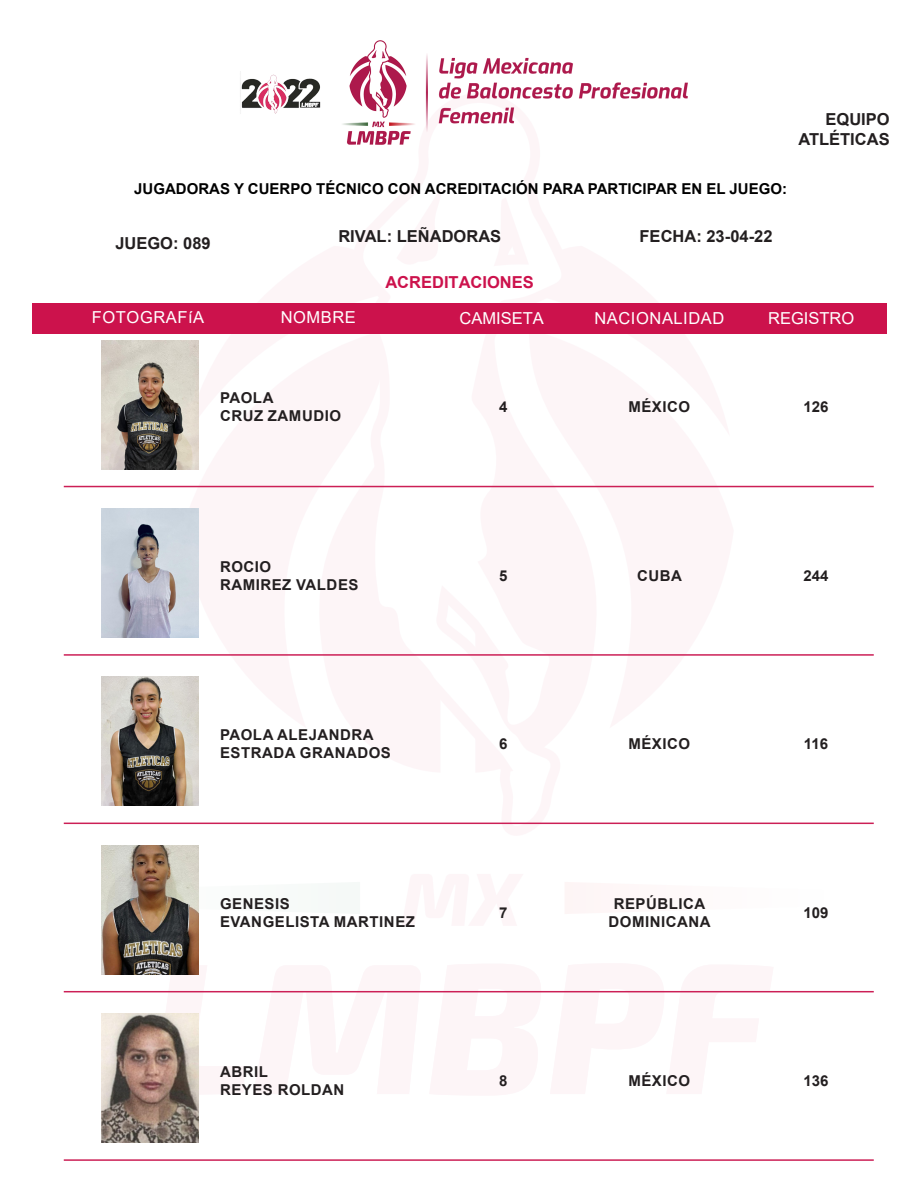
<style>
.page{position:relative;width:918px;height:1188px;background:#fff}
.page>*{position:absolute;margin:0;border:0;box-sizing:border-box;transform-origin:0 0}
.t1{font:700 16.5px/19.8px "Arial";color:#231f20;text-align:right}
.t2{font:16.5px "Arial";letter-spacing:.035em;color:#fff}
.t3{font:16.5px "Arial";color:#fff}
.t4{font:700 16.5px "Arial";color:#cc124c}
.t5{font:700 15px/18px "Arial";letter-spacing:.035em;color:#231f20;text-align:center}
.t6{font:700 15px "Arial";color:#000}
</style>
<div class="page">
<svg style="left:146px;top:953px;width:639px;height:153px"></svg>
<svg style="left:101px;top:871px;width:98px;height:54px"></svg>
<svg style="left:360px;top:485px;width:204px;height:340px"></svg>
<div style="left:33px;top:303px;width:854px;height:31px;background:#cc124c"></div>
<img style="left:240px;top:40px;width:447px;height:105px">
<img style="left:102px;top:340px;width:96px;height:129px">
<hr style="left:64px;top:486px;width:810px;height:1px;background:#cc1f56">
<img style="left:102px;top:509px;width:96px;height:129px">
<hr style="left:64px;top:654px;width:810px;height:2px;background:#cc1f56">
<img style="left:102px;top:677px;width:96px;height:129px">
<hr style="left:64px;top:823px;width:810px;height:1px;background:#cc1f56">
<img style="left:102px;top:845px;width:96px;height:129px">
<hr style="left:64px;top:991px;width:810px;height:1px;background:#cc1f56">
<img style="left:102px;top:1014px;width:96px;height:129px">
<hr style="left:64px;top:1159px;width:810px;height:2px;background:#cc1f56">
<p class="t1" style="left:798px;top:110px;width:93px">EQUIPO<br>ATLÉTICAS</p>
<p class="t6" style="left:134px;top:178px;width:654px">JUGADORAS Y CUERPO TÉCNICO CON ACREDITACIÓN PARA PARTICIPAR EN EL JUEGO:</p>
<p class="t1" style="left:115px;top:233px;width:97px">JUEGO: 089</p>
<p class="t1" style="left:338px;top:227px;width:164px">RIVAL: LEÑADORAS</p>
<p class="t1" style="left:640px;top:227px;width:134px">FECHA: 23-04-22</p>
<p class="t4" style="left:385px;top:271px;width:150px">ACREDITACIONES</p>
<p class="t2" style="left:92px;top:306px;width:114px">FOTOGRAFíA</p>
<p class="t2" style="left:281px;top:306px;width:77px">NOMBRE</p>
<p class="t3" style="left:460px;top:307px;width:86px">CAMISETA</p>
<p class="t3" style="left:768px;top:307px;width:88px">REGISTRO</p>
<p class="t2" style="left:594px;top:307px;width:131px">NACIONALIDAD</p>
<p class="t5" style="left:220px;top:389px;width:55px">PAOLA</p>
<p class="t5" style="left:220px;top:407px;width:123px">CRUZ ZAMUDIO</p>
<p class="t5" style="left:220px;top:558px;width:53px">ROCIO</p>
<p class="t5" style="left:220px;top:576px;width:140px">RAMIREZ VALDES</p>
<p class="t5" style="left:220px;top:726px;width:155px">PAOLA ALEJANDRA</p>
<p class="t5" style="left:220px;top:744px;width:172px">ESTRADA GRANADOS</p>
<p class="t5" style="left:220px;top:894px;width:71px">GENESIS</p>
<p class="t5" style="left:220px;top:912px;width:197px">EVANGELISTA MARTINEZ</p>
<p class="t5" style="left:220px;top:1063px;width:49px">ABRIL</p>
<p class="t5" style="left:220px;top:1081px;width:126px">REYES ROLDAN</p>
<p class="t5" style="left:499px;top:398px;width:10px">4</p>
<p class="t5" style="left:628px;top:398px;width:63px">MÉXICO</p>
<p class="t5" style="left:804px;top:398px;width:27px">126</p>
<p class="t5" style="left:499px;top:567px;width:10px">5</p>
<p class="t5" style="left:637px;top:567px;width:46px">CUBA</p>
<p class="t5" style="left:804px;top:567px;width:27px">244</p>
<p class="t5" style="left:499px;top:735px;width:10px">6</p>
<p class="t5" style="left:628px;top:735px;width:63px">MÉXICO</p>
<p class="t5" style="left:804px;top:735px;width:26px">116</p>
<p class="t5" style="left:499px;top:903px;width:10px">7</p>
<p class="t5" style="left:609px;top:894px;width:104px">REPÚBLICA<br>DOMINICANA</p>
<p class="t5" style="left:804px;top:903px;width:27px">109</p>
<p class="t5" style="left:499px;top:1072px;width:10px">8</p>
<p class="t5" style="left:628px;top:1072px;width:63px">MÉXICO</p>
<p class="t5" style="left:804px;top:1072px;width:27px">136</p>
</div>
